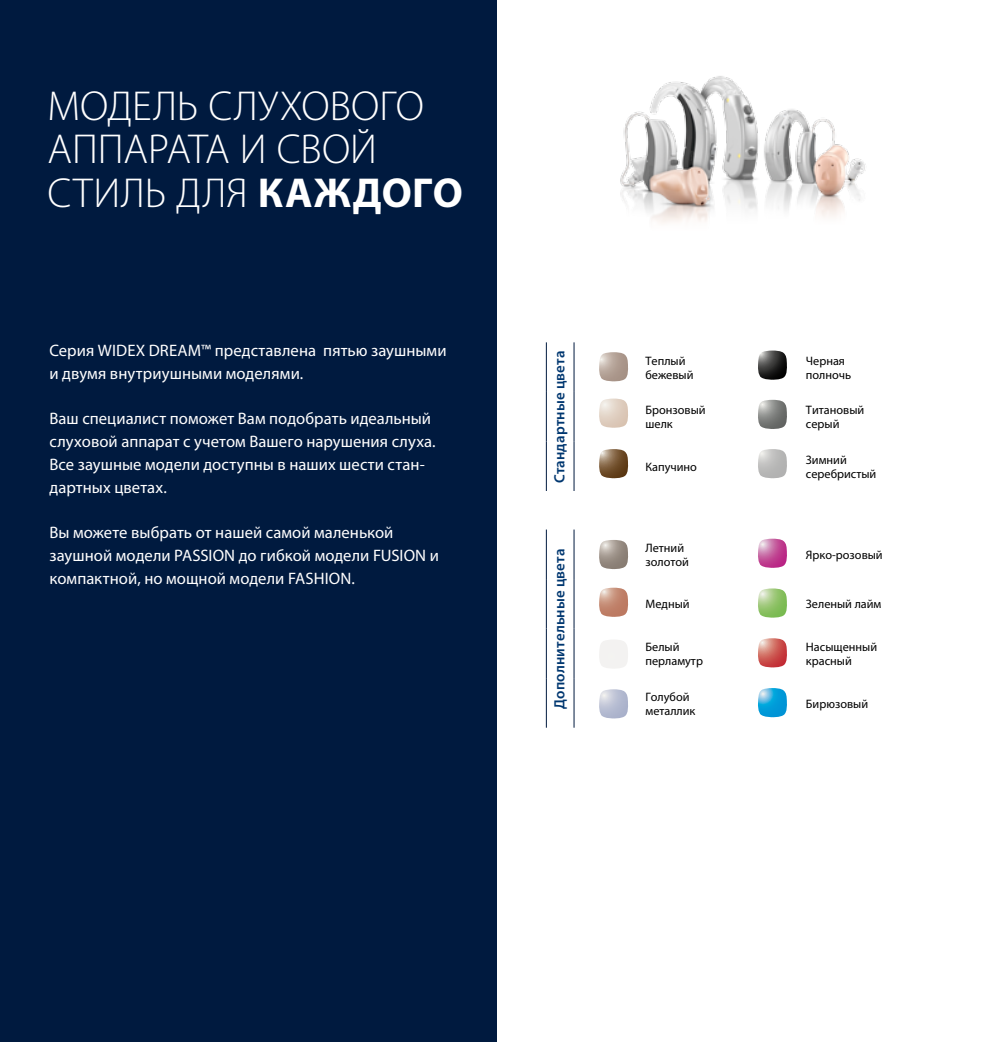
<style>
.page{position:relative;width:993px;height:1042px;background:#fff}
.page>*{position:absolute;margin:0;border:0;box-sizing:border-box;transform-origin:0 0}
.t1{font:300 42px/43.8px "Myriad Pro";color:#fff}
.t2{font:16.62px/22.8px "Myriad Pro";letter-spacing:.005em;color:#fff}
.t3{font:600 14.88px "Myriad Pro";letter-spacing:.01em;color:#003770}
.t4{font:12.25px/14px "Myriad Pro";color:#000}
.s1{font-weight:700}
</style>
<div class="page">
<div style="left:0;top:0;width:496px;height:1042px;background:#001a3f"></div>
<svg style="left:599px;top:352px;width:29px;height:30px"></svg>
<svg style="left:599px;top:449px;width:29px;height:29px"></svg>
<svg style="left:758px;top:350px;width:29px;height:30px"></svg>
<svg style="left:599px;top:398px;width:29px;height:30px"></svg>
<svg style="left:758px;top:400px;width:29px;height:29px"></svg>
<svg style="left:758px;top:449px;width:29px;height:29px"></svg>
<hr style="left:546px;top:529px;width:1px;height:50px;background:#001a3f">
<hr style="left:573px;top:529px;width:1px;height:50px;background:#001a3f">
<hr style="left:546px;top:579px;width:1px;height:49px;background:#001a3f">
<hr style="left:573px;top:579px;width:1px;height:49px;background:#001a3f">
<hr style="left:546px;top:628px;width:1px;height:50px;background:#001a3f">
<hr style="left:573px;top:628px;width:1px;height:50px;background:#001a3f">
<hr style="left:546px;top:678px;width:1px;height:50px;background:#001a3f">
<hr style="left:573px;top:678px;width:1px;height:50px;background:#001a3f">
<svg style="left:599px;top:540px;width:29px;height:29px"></svg>
<svg style="left:599px;top:640px;width:29px;height:28px"></svg>
<svg style="left:599px;top:689px;width:29px;height:30px"></svg>
<svg style="left:599px;top:588px;width:29px;height:29px"></svg>
<svg style="left:758px;top:539px;width:29px;height:29px"></svg>
<svg style="left:758px;top:638px;width:29px;height:30px"></svg>
<svg style="left:758px;top:588px;width:29px;height:30px"></svg>
<svg style="left:758px;top:688px;width:29px;height:29px"></svg>
<hr style="left:546px;top:342px;width:1px;height:50px;background:#001a3f">
<hr style="left:573px;top:342px;width:1px;height:50px;background:#001a3f">
<hr style="left:546px;top:392px;width:1px;height:49px;background:#001a3f">
<hr style="left:573px;top:392px;width:1px;height:49px;background:#001a3f">
<hr style="left:546px;top:441px;width:1px;height:50px;background:#001a3f">
<hr style="left:573px;top:441px;width:1px;height:50px;background:#001a3f">
<img style="left:620px;top:76px;width:246px;height:147px">
<h1 class="t1" style="left:48px;top:83px;width:414px">модель слухового аппарата и свой стиль для <span class="s1">каждого</span></h1>
<p class="t2" style="left:49px;top:339px;width:398px">Серия WIDEX DREAM™ представлена пятью заушными и двумя внутриушными моделями.</p>
<p class="t2" style="left:49px;top:407px;width:387px">Ваш специалист поможет Вам подобрать идеальный слуховой аппарат с учетом Вашего нарушения слуха.<br>Все заушные модели доступны в наших шести стан&shy;дартных цветах.</p>
<p class="t2" style="left:49px;top:521px;width:391px">Вы можете выбрать от нашей самой маленькой заушной модели PASSION до гибкой модели FUSION и компактной, но мощной модели FASHION.</p>
<p class="t3" style="left:550px;top:483px;width:134px;rotate:-90deg">Стандартные цвета</p>
<p class="t4" style="left:645px;top:353px;width:49px">Теплый бежевый</p>
<p class="t4" style="left:805px;top:353px;width:47px">Черная полночь</p>
<p class="t4" style="left:645px;top:403px;width:62px">Бронзовый шелк</p>
<p class="t4" style="left:805px;top:403px;width:60px">Титановый серый</p>
<p class="t4" style="left:645px;top:459px;width:53px">Капучино</p>
<p class="t4" style="left:805px;top:452px;width:72px">Зимний серебристый</p>
<p class="t3" style="left:550px;top:709px;width:162px;rotate:-90deg">Дополнительные цвета</p>
<p class="t4" style="left:645px;top:540px;width:45px">Летний золотой</p>
<p class="t4" style="left:805px;top:547px;width:78px">Ярко-розовый</p>
<p class="t4" style="left:645px;top:597px;width:46px">Медный</p>
<p class="t4" style="left:805px;top:597px;width:77px">Зеленый лайм</p>
<p class="t4" style="left:645px;top:640px;width:59px">Белый перламутр</p>
<p class="t4" style="left:805px;top:640px;width:73px">Насыщенный красный</p>
<p class="t4" style="left:645px;top:689px;width:51px">Голубой металлик</p>
<p class="t4" style="left:805px;top:696px;width:64px">Бирюзовый</p>
</div>
